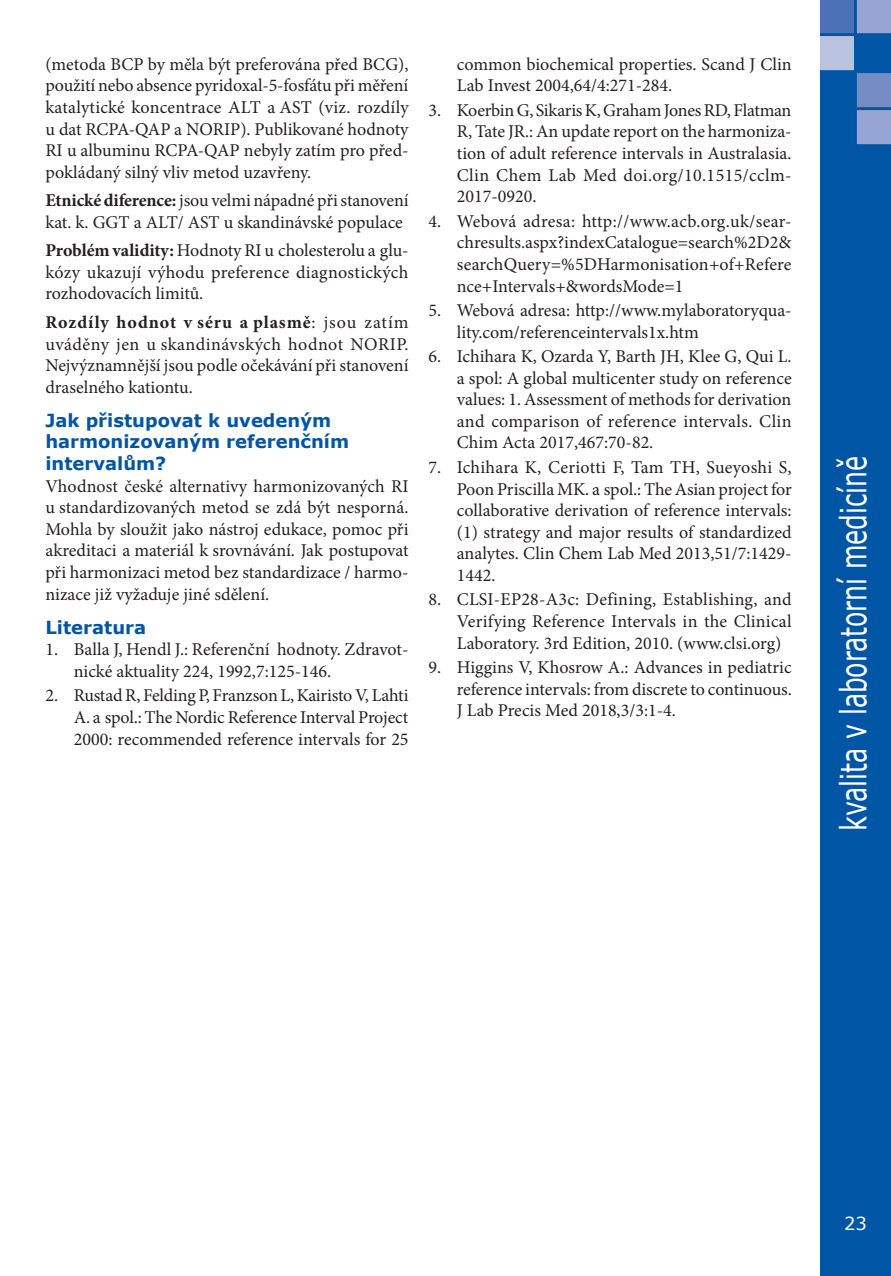
<style>
.page{position:relative;width:891px;height:1276px;background:#fff}
.page>*{position:absolute;margin:0;border:0;box-sizing:border-box;transform-origin:0 0}
.t1{font:36px "Verdana";color:#fff;scale:.7 1}
.t2{font:18px/21.6px "Minion Pro";color:#231f20;text-align:justify}
.t3{font:700 18px/21.6px "Verdana";color:#0155a5}
.t4{font:18px "Verdana";color:#fff}
.s1{font-weight:700}
</style>
<div class="page">
<div style="left:820px;top:0;width:70px;height:1276px;background:#0155a5"></div>
<p class="t2" style="left:45px;top:53px;width:364px">(metoda BCP by měla být preferována před BCG), použití nebo absence pyridoxal-5-fosfátu při měření katalytické koncentrace ALT a AST (viz. rozdíly u dat RCPA-QAP a NORIP). Publikované hodnoty RI u albuminu RCPA-QAP nebyly zatím pro před&shy;pokládaný silný vliv metod uzavřeny.</p>
<p class="t2" style="left:45px;top:190px;width:364px"><span class="s1">Etnické diference:</span> jsou velmi nápadné při stanovení kat. k. GGT a ALT/ AST u skandinávské populace</p>
<p class="t2" style="left:45px;top:240px;width:364px"><span class="s1">Problém validity:</span> Hodnoty RI u cholesterolu a glu&shy;kózy ukazují výhodu preference diagnostických rozhodovacích limitů.</p>
<p class="t2" style="left:45px;top:311px;width:364px"><span class="s1">Rozdíly hodnot v séru a plasmě</span>: jsou zatím uváděny jen u skandinávských hodnot NORIP.<br>Nejvýznamnější jsou podle očekávání při stanovení draselného kationtu.</p>
<p class="t3" style="left:45px;top:409px;width:305px">Jak přistupovat k uvedeným harmonizovaným referenčním intervalům?</p>
<p class="t2" style="left:45px;top:475px;width:364px">Vhodnost české alternativy harmonizovaných RI u standardizovaných metod se zdá být nesporná.<br>Mohla by sloužit jako nástroj edukace, pomoc při akreditaci a materiál k srovnávání. Jak postupovat při harmonizaci metod bez standardizace / harmo&shy;nizace již vyžaduje jiné sdělení.</p>
<p class="t3" style="left:45px;top:616px;width:102px">Literatura</p>
<p class="t2" style="left:74px;top:639px;width:336px;text-indent:-28px">1. Balla J, Hendl J.: Referenční hodnoty. Zdravot&shy;nické aktuality 224, 1992,7:125-146.</p>
<p class="t2" style="left:74px;top:685px;width:336px;text-indent:-28px">2. Rustad R, Felding P, Franzson L, Kairisto V, Lahti A. a spol.: The Nordic Reference Interval Project 2000: recommended reference intervals for 25</p>
<p class="t2" style="left:456px;top:53px;width:336px">common biochemical properties. Scand J Clin<br>Lab Invest 2004,64/4:271-284.</p>
<p class="t2" style="left:456px;top:99px;width:336px;text-indent:-28px">3. Koerbin G, Sikaris K, Graham Jones RD, Flatman R, Tate JR.: An update report on the harmoniza&shy;tion of adult reference intervals in Australasia.<br>Clin Chem Lab Med doi.org/10.1515/cclm-2017-0920.</p>
<p class="t2" style="left:456px;top:210px;width:336px;text-indent:-28px">4. Webová adresa: http://www.acb.org.uk/sear&shy;chresults.aspx?indexCatalogue=search%2D2&amp; searchQuery=%5DHarmonisation+of+Refere nce+Intervals+&amp;wordsMode=1</p>
<p class="t2" style="left:456px;top:299px;width:336px;text-indent:-28px">5. Webová adresa: http://www.mylaboratoryqua&shy;lity.com/referenceintervals1x.htm</p>
<p class="t2" style="left:456px;top:345px;width:336px;text-indent:-28px">6. Ichihara K, Ozarda Y, Barth JH, Klee G, Qui L. a spol: A global multicenter study on reference values: 1. Assessment of methods for derivation and comparison of reference intervals. Clin Chim Acta 2017,467:70-82.</p>
<p class="t2" style="left:456px;top:456px;width:336px;text-indent:-28px">7. Ichihara K, Ceriotti F, Tam TH, Sueyoshi S, Poon Priscilla MK. a spol.: The Asian project for collaborative derivation of reference intervals: (1) strategy and major results of standardized analytes. Clin Chem Lab Med 2013,51/7:1429- 1442.</p>
<p class="t2" style="left:456px;top:589px;width:336px;text-indent:-28px">8. CLSI-EP28-A3c: Defining, Establishing, and Verifying Reference Intervals in the Clinical Laboratory. 3rd Edition, 2010. (www.clsi.org)</p>
<p class="t2" style="left:456px;top:656px;width:336px;text-indent:-28px">9. Higgins V, Khosrow A.: Advances in pediatric reference intervals: from discrete to continuous.<br>J Lab Precis Med 2018,3/3:1-4.</p>
<h1 class="t1" style="left:828px;top:831px;width:538px;rotate:-90deg">kvalita v laboratorní medicíně</h1>
<p class="t4" style="left:843px;top:1211px;width:24px">23</p>
</div>
